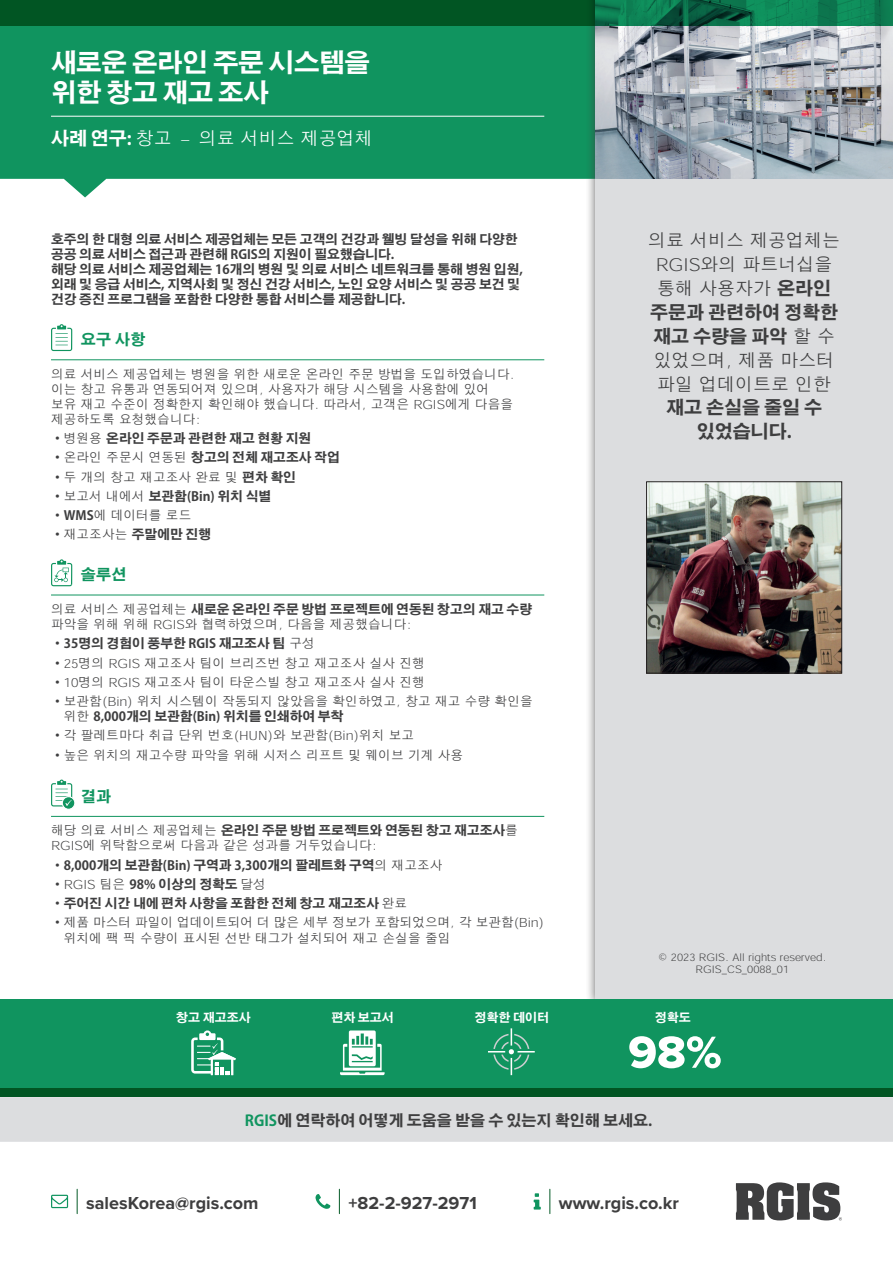
<style>
.page{position:relative;width:893px;height:1263px;background:#fff}
.page>*{position:absolute;margin:0;border:0;box-sizing:border-box;transform-origin:0 0}
.t1{font:700 25.5px/30.6px "Adobe Gothic Std";letter-spacing:-.01em;color:#fff}
.t2{font:300 18px/24px "Adobe Gothic Std";color:#3e3e3f;text-align:center}
.t3{font:700 18px "Proxima Nova";color:#3e3e3f}
.t4{font:300 18px "Adobe Gothic Std";color:#fff}
.t5{font:700 18px/24px "Adobe Gothic Std";color:#3e3e3f;text-align:center}
.t6{font:700 15px "Adobe Gothic Std";color:#3e3e3f}
.t7{font:700 15px "Adobe Gothic Std";letter-spacing:.025em;color:#10945f}
.t8{font:300 12.75px/15px "Adobe Gothic Std";color:#3e3e3f}
.t9{font:700 12.75px/15px "Adobe Gothic Std";color:#3e3e3f}
.t10{font:700 12px "Adobe Gothic Std";color:#fff}
.t11{font:300 10.5px/12.6px "Adobe Gothic Std";color:#3e3e3f;text-align:center}
.s1{font-weight:700}
.s2{font-weight:300}
.s3{color:#10945f}
</style>
<div class="page">
<svg style="left:549px;top:1189px;width:1px;height:24px"></svg>
<svg style="left:534px;top:1193px;width:7px;height:16px"></svg>
<svg style="left:77px;top:1189px;width:1px;height:24px"></svg>
<svg style="left:51px;top:1195px;width:17px;height:13px"></svg>
<svg style="left:339px;top:1189px;width:1px;height:24px"></svg>
<svg style="left:315px;top:1194px;width:15px;height:15px"></svg>
<svg style="left:736px;top:1182px;width:106px;height:38px"></svg>
<div style="left:0;top:1097px;width:893px;height:45px;background:#dcdddf"></div>
<svg style="left:0;top:26px;width:585px;height:171px;background:#289f6f"></svg>
<hr style="left:51px;top:116px;width:493px;height:1px;background:#fff">
<hr style="left:51px;top:359px;width:493px;height:1px;background:#10945f">
<hr style="left:51px;top:595px;width:493px;height:1px;background:#10945f">
<hr style="left:51px;top:816px;width:493px;height:1px;background:#10945f">
<svg style="left:51px;top:324px;width:22px;height:27px"></svg>
<svg style="left:51px;top:559px;width:22px;height:27px"></svg>
<svg style="left:51px;top:779px;width:24px;height:31px"></svg>
<div style="left:585px;top:0;width:308px;height:1010px;background:#3e3e3f;opacity:.75"></div>
<div style="left:595px;top:0;width:298px;height:1001px;background:#dcdddf"></div>
<img style="left:595px;top:26px;width:298px;height:153px">
<svg style="left:0;top:0;width:893px;height:26px;background:#046031"></svg>
<div style="left:0;top:999px;width:893px;height:98px;background:#10945f"></div>
<div style="left:0;top:1089px;width:893px;height:8px;background:#015523"></div>
<svg style="left:488px;top:1028px;width:47px;height:47px"></svg>
<img style="left:648px;top:483px;width:192px;height:188px">
<div style="left:646px;top:481px;width:196px;height:192px;border:1px solid #231f20"></div>
<svg style="left:191px;top:1030px;width:45px;height:45px"></svg>
<svg style="left:340px;top:1030px;width:45px;height:45px"></svg>
<svg style="left:629px;top:1036px;width:92px;height:32px"></svg>
<h1 class="t1" style="left:51px;top:47px;width:320px">새로운 온라인 주문 시스템을 위한 창고 재고 조사</h1>
<h2 class="t4" style="left:51px;top:125px;width:323px"><span class="s1">사례 연구:</span> 창고 - 의료 서비스 제공업체</h2>
<p class="t9" style="left:51px;top:232px;width:473px">호주의 한 대형 의료 서비스 제공업체는 모든 고객의 건강과 웰빙 달성을 위해 다양한 공공 의료 서비스 접근과 관련해 RGIS의 지원이 필요했습니다.<br>해당 의료 서비스 제공업체는 16개의 병원 및 의료 서비스 네트워크를 통해 병원 입원, 외래 및 응급 서비스, 지역사회 및 정신 건강 서비스, 노인 요양 서비스 및 공공 보건 및 건강 증진 프로그램을 포함한 다양한 통합 서비스를 제공합니다.</p>
<p class="t7" style="left:81px;top:330px;width:66px">요구 사항</p>
<p class="t8" style="left:51px;top:366px;width:465px">의료 서비스 제공업체는 병원을 위한 새로운 온라인 주문 방법을 도입하였습니다. 이는 창고 유통과 연동되어져 있으며, 사용자가 해당 시스템을 사용함에 있어 보유 재고 수준이 정확한지 확인해야 했습니다. 따라서, 고객은 RGIS에게 다음을 제공하도록 요청했습니다:</p>
<p class="t9" style="left:51px;top:431px;width:262px"><span class="s2">•병원용</span> 온라인 주문과 관련한 재고 현황 지원</p>
<p class="t9" style="left:51px;top:450px;width:290px"><span class="s2">•온라인 주문시 연동된</span> 창고의 전체 재고조사 작업</p>
<p class="t8" style="left:51px;top:469px;width:246px">•두 개의 창고 재고조사 완료 및 <span class="s1">편차 확인</span></p>
<p class="t9" style="left:51px;top:489px;width:222px"><span class="s2">•보고서 내에서</span> 보관함(Bin) 위치 식별</p>
<p class="t8" style="left:51px;top:507px;width:142px"><span class="s1">•WMS</span>에 데이터를 로드</p>
<p class="t8" style="left:51px;top:526px;width:161px">•재고조사는 <span class="s1">주말에만 진행</span></p>
<p class="t7" style="left:81px;top:566px;width:47px">솔루션</p>
<p class="t8" style="left:51px;top:601px;width:483px">의료 서비스 제공업체는 <span class="s1">새로운 온라인 주문 방법 프로젝트에 연동된 창고의 재고 수량 </span>파악을 위해 위해 RGIS와 협력하였으며, 다음을 제공했습니다:</p>
<p class="t9" style="left:51px;top:636px;width:265px">•35명의 경험이 풍부한 RGIS 재고조사 팀 <span class="s2">구성</span></p>
<p class="t8" style="left:51px;top:655px;width:375px">•25명의 RGIS 재고조사 팀이 브리즈번 창고 재고조사 실사 진행</p>
<p class="t8" style="left:51px;top:674px;width:375px">•10명의 RGIS 재고조사 팀이 타운스빌 창고 재고조사 실사 진행</p>
<p class="t8" style="left:64px;top:693px;width:471px;text-indent:-13px">•보관함(Bin) 위치 시스템이 작동되지 않았음을 확인하였고, 창고 재고 수량 확인을 위한 <span class="s1">8,000개의 보관함(Bin) 위치를 인쇄하여 부착</span></p>
<p class="t8" style="left:51px;top:727px;width:365px">•각 팔레트마다 취급 단위 번호(HUN)와 보관함(Bin)위치 보고</p>
<p class="t8" style="left:51px;top:747px;width:414px">•높은 위치의 재고수량 파악을 위해 시저스 리프트 및 웨이브 기계 사용</p>
<p class="t7" style="left:81px;top:788px;width:32px">결과</p>
<p class="t8" style="left:51px;top:823px;width:469px">해당 의료 서비스 제공업체는 <span class="s1">온라인 주문 방법 프로젝트와 연동된 창고 재고조사</span>를<br>RGIS에 위탁함으로써 다음과 같은 성과를 거두었습니다:</p>
<p class="t9" style="left:51px;top:858px;width:393px"><span class="s2">•</span>8,000개의 보관함(Bin) 구역과 3,300개의 팔레트화 구역<span class="s2">의 재고조사</span></p>
<p class="t8" style="left:51px;top:876px;width:216px">•RGIS 팀은 <span class="s1">98% 이상의 정확도</span> 달성</p>
<p class="t9" style="left:51px;top:896px;width:358px"><span class="s2">•</span>주어진 시간 내에 편차 사항을 포함한 전체 창고 재고조사 <span class="s2">완료</span></p>
<p class="t8" style="left:64px;top:914px;width:482px;text-indent:-13px">•제품 마스터 파일이 업데이트되어 더 많은 세부 정보가 포함되었으며, 각 보관함(Bin) 위치에 팩 픽 수량이 표시된 선반 태그가 설치되어 재고 손실을 줄임</p>
<h2 class="t2" style="left:648px;top:227px;width:193px">의료 서비스 제공업체는<br>RGIS와의 파트너십을 통해 사용자가 <span class="s1">온라인 주문과 관련하여 정확한 재고 수량을 파악</span> 할 수 있었으며, 제품 마스터 파일 업데이트로 인한</h2>
<h2 class="t5" style="left:666px;top:395px;width:157px">재고 손실을 줄일 수 있었습니다.</h2>
<p class="t11" style="left:658px;top:950px;width:170px">© 2023 RGIS. All rights reserved.<br>RGIS_CS_0088_01</p>
<p class="t10" style="left:176px;top:1010px;width:76px">창고 재고조사</p>
<p class="t10" style="left:331px;top:1010px;width:64px">편차 보고서</p>
<p class="t10" style="left:474px;top:1010px;width:76px">정확한 데이터</p>
<p class="t10" style="left:655px;top:1010px;width:37px">정확도</p>
<p class="t6" style="left:245px;top:1112px;width:409px"><span class="s3">RGIS</span>에 연락하여 어떻게 도움을 받을 수 있는지 확인해 보세요.</p>
<h2 class="t3" style="left:86px;top:1189px;width:174px">salesKorea@rgis.com</h2>
<h2 class="t3" style="left:348px;top:1189px;width:130px">+82-2-927-2971</h2>
<h2 class="t3" style="left:559px;top:1189px;width:122px">www.rgis.co.kr</h2>
</div>
